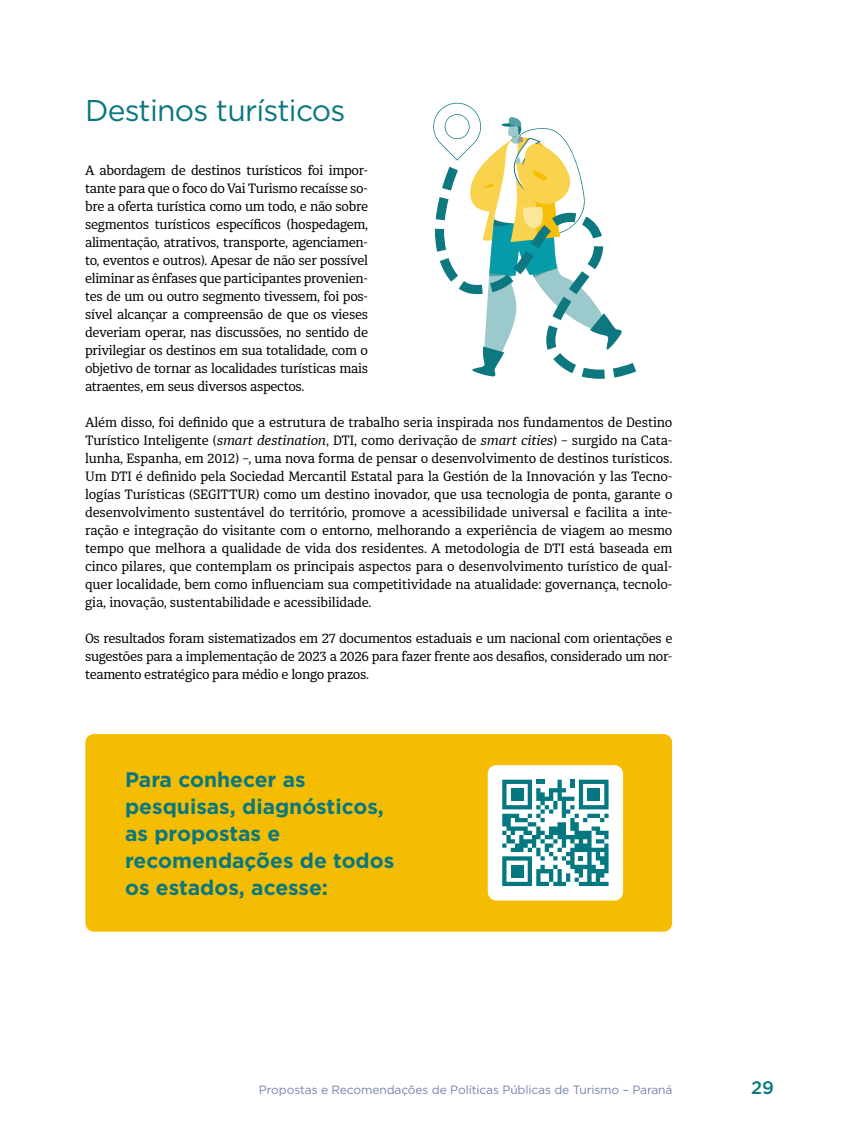
<style>
.page{position:relative;width:859px;height:1132px;background:#fff}
.page>*{position:absolute;margin:0;border:0;box-sizing:border-box;transform-origin:0 0}
.t1{font:30px "Gotham";letter-spacing:-.025em;color:#09777f}
.t2{font:700 21px/27px "Gotham";color:#09777f}
.t3{font:500 18px "Gotham";color:#09777f}
.t4{font:13.5px/18px "Diaria Pro";letter-spacing:-.025em;color:#000;text-align:justify}
.t5{font:12px "Gotham";letter-spacing:-.01em;color:#7784ac}
.s1{font-style:italic}
</style>
<div class="page">
<svg style="left:433px;top:103px;width:145px;height:129px"></svg>
<svg style="left:435px;top:167px;width:201px;height:211px"></svg>
<div style="left:85px;top:733px;width:587px;height:198px;background:#f5bd01;border-radius:9px"></div>
<div style="left:488px;top:765px;width:135px;height:135px;background:#fff;border-radius:9px"></div>
<svg style="left:502px;top:779px;width:106px;height:106px"></svg>
<div style="left:511px;top:788px;width:12px;height:12px;background:#037880"></div>
<div style="left:511px;top:864px;width:12px;height:13px;background:#037880"></div>
<div style="left:587px;top:788px;width:13px;height:12px;background:#037880"></div>
<h1 class="t1" style="left:85px;top:91px;width:262px">Destinos turísticos</h1>
<p class="t4" style="left:85px;top:161px;width:285px">A abordagem de destinos turísticos foi impor&shy;tante para que o foco do Vai Turismo recaísse so&shy;bre a oferta turística como um todo, e não sobre segmentos turísticos específicos (hospedagem, alimentação, atrativos, transporte, agenciamen&shy;to, eventos e outros). Apesar de não ser possível eliminar as ênfases que participantes provenien&shy;tes de um ou outro segmento tivessem, foi pos&shy;sível alcançar a compreensão de que os vieses deveriam operar, nas discussões, no sentido de privilegiar os destinos em sua totalidade, com o objetivo de tornar as localidades turísticas mais atraentes, em seus diversos aspectos.</p>
<p class="t4" style="left:85px;top:413px;width:589px">Além disso, foi definido que a estrutura de trabalho seria inspirada nos fundamentos de Destino Turístico Inteligente (<span class="s1">smart destination</span>, DTI, como derivação de <span class="s1">smart cities</span>) – surgido na Cata&shy;lunha, Espanha, em 2012) –, uma nova forma de pensar o desenvolvimento de destinos turísticos.<br>Um DTI é definido pela Sociedad Mercantil Estatal para la Gestión de la Innovación y las Tecno&shy;logías Turísticas (SEGITTUR) como um destino inovador, que usa tecnologia de ponta, garante o desenvolvimento sustentável do território, promove a acessibilidade universal e facilita a inte&shy;ração e integração do visitante com o entorno, melhorando a experiência de viagem ao mesmo tempo que melhora a qualidade de vida dos residentes. A metodologia de DTI está baseada em cinco pilares, que contemplam os principais aspectos para o desenvolvimento turístico de qual&shy;quer localidade, bem como influenciam sua competitividade na atualidade: governança, tecnolo&shy;gia, inovação, sustentabilidade e acessibilidade.</p>
<p class="t4" style="left:85px;top:629px;width:589px">Os resultados foram sistematizados em 27 documentos estaduais e um nacional com orientações e sugestões para a implementação de 2023 a 2026 para fazer frente aos desafios, considerado um nor&shy;teamento estratégico para médio e longo prazos.</p>
<h2 class="t2" style="left:125px;top:765px;width:271px">Para conhecer as pesquisas, diagnósticos, as propostas e recomendações de todos os estados, acesse:</h2>
<p class="t5" style="left:259px;top:1081px;width:415px">Propostas e Recomendações de Políticas Públicas de Turismo – Paraná</p>
<h3 class="t3" style="left:751px;top:1075px;width:24px">29</h3>
</div>
